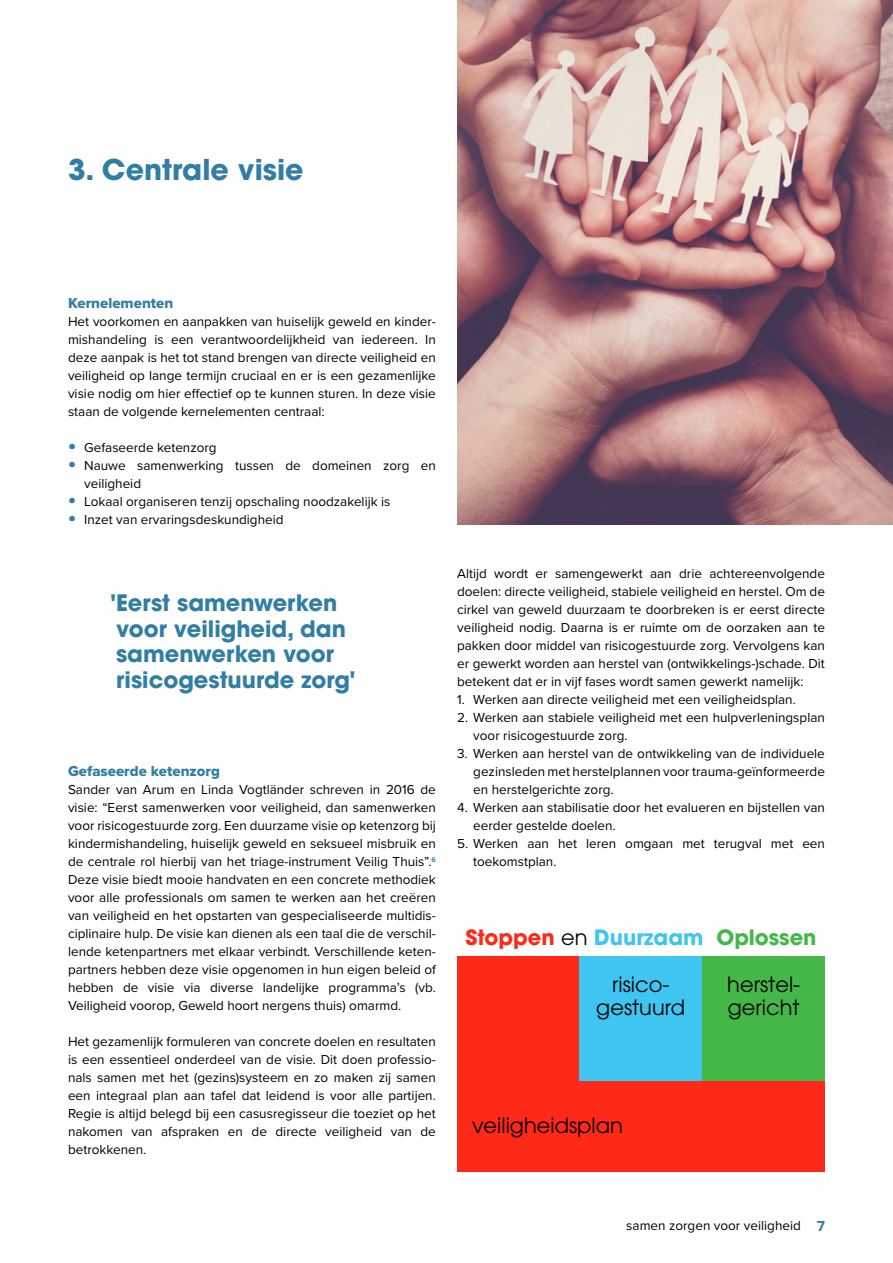
<style>
.page{position:relative;width:893px;height:1263px;background:#fff}
.page>*{position:absolute;margin:0;border:0;box-sizing:border-box;transform-origin:0 0}
.t1{font:700 28.5px "ITC Avant Garde Pro";color:#317ea5}
.t2{font:700 22.5px/25.5px "ITC Avant Garde Pro";color:#317ea5}
.t3{font:21px/22.5px "ITC Avant Garde Pro";color:#000;text-align:center}
.t4{font:700 21px "ITC Avant Garde Pro";color:#3ec6f0}
.t5{font:15px "Proxima Nova Extrabld";color:#317ea5}
.t6{font:13.5px/18px "Proxima Nova";color:#000;text-align:justify}
.s1{font-family:"Proxima Nova Extrabld";font-size:22.5px;color:#317ea5}
.s2{color:#fe2919}
.s3{font-weight:400;color:#000}
.s4{color:#45b748}
.s5{font-weight:700;font-size:15px;color:#317ea5}
</style>
<div class="page">
<img style="left:457px;top:0;width:436px;height:524px">
<div style="left:457px;top:956px;width:123px;height:216px;background:#fe2919"></div>
<div style="left:580px;top:956px;width:122px;height:216px;background:#3ec6f0"></div>
<div style="left:702px;top:956px;width:123px;height:216px;background:#45b748"></div>
<div style="left:457px;top:1082px;width:368px;height:90px;background:#fe2919"></div>
<h1 class="t1" style="left:68px;top:151px;width:237px">3. Centrale visie</h1>
<p class="t5" style="left:68px;top:292px;width:107px">Kernelementen</p>
<p class="t6" style="left:68px;top:312px;width:369px">Het voorkomen en aanpakken van huiselijk geweld en kinder&shy;mishandeling is een verantwoordelijkheid van iedereen. In deze aanpak is het tot stand brengen van directe veiligheid en veiligheid op lange termijn cruciaal en er is een gezamenlijke visie nodig om hier effectief op te kunnen sturen. In deze visie staan de volgende kernelementen centraal:</p>
<p class="t6" style="left:68px;top:438px;width:150px"><span class="s1">•</span> Gefaseerde ketenzorg</p>
<p class="t6" style="left:84px;top:456px;width:353px;text-indent:-16px"><span class="s1">•</span> Nauwe samenwerking tussen de domeinen zorg en veiligheid</p>
<p class="t6" style="left:68px;top:492px;width:324px"><span class="s1">•</span> Lokaal organiseren tenzij opschaling noodzakelijk is</p>
<p class="t6" style="left:68px;top:510px;width:217px"><span class="s1">•</span> Inzet van ervaringsdeskundigheid</p>
<h2 class="t2" style="left:111px;top:590px;width:246px">'Eerst samenwerken voor veiligheid, dan samenwerken voor risicogestuurde zorg'</h2>
<p class="t5" style="left:68px;top:760px;width:153px">Gefaseerde ketenzorg</p>
<p class="t6" style="left:68px;top:780px;width:369px">Sander van Arum en Linda Vogtländer schreven in 2016 de visie: “Eerst samenwerken voor veiligheid, dan samenwerken voor risicogestuurde zorg. Een duurzame visie op ketenzorg bij kindermishandeling, huiselijk geweld en seksueel misbruik en de centrale rol hierbij van het triage-instrument Veilig Thuis”.<sup>6<br></sup>Deze visie biedt mooie handvaten en een concrete methodiek voor alle professionals om samen te werken aan het creëren van veiligheid en het opstarten van gespecialiseerde multidis&shy;ciplinaire hulp. De visie kan dienen als een taal die de verschil&shy;lende ketenpartners met elkaar verbindt. Verschillende keten&shy;partners hebben deze visie opgenomen in hun eigen beleid of hebben de visie via diverse landelijke programma’s (vb.<br>Veiligheid voorop, Geweld hoort nergens thuis) omarmd.</p>
<p class="t6" style="left:68px;top:1032px;width:369px">Het gezamenlijk formuleren van concrete doelen en resultaten is een essentieel onderdeel van de visie. Dit doen professio&shy;nals samen met het (gezins)systeem en zo maken zij samen een integraal plan aan tafel dat leidend is voor alle partijen.<br>Regie is altijd belegd bij een casusregisseur die toeziet op het nakomen van afspraken en de directe veiligheid van de betrokkenen.</p>
<p class="t6" style="left:457px;top:564px;width:369px">Altijd wordt er samengewerkt aan drie achtereenvolgende doelen: directe veiligheid, stabiele veiligheid en herstel. Om de cirkel van geweld duurzaam te doorbreken is er eerst directe veiligheid nodig. Daarna is er ruimte om de oorzaken aan te pakken door middel van risicogestuurde zorg. Vervolgens kan er gewerkt worden aan herstel van (ontwikkelings-)schade. Dit betekent dat er in vijf fases wordt samen gewerkt namelijk:</p>
<p class="t6" style="left:457px;top:690px;width:340px">1. Werken aan directe veiligheid met een veiligheidsplan.</p>
<p class="t6" style="left:473px;top:708px;width:353px;text-indent:-16px">2. Werken aan stabiele veiligheid met een hulpverleningsplan voor risicogestuurde zorg.</p>
<p class="t6" style="left:473px;top:744px;width:353px;text-indent:-16px">3. Werken aan herstel van de ontwikkeling van de individuele gezinsleden met herstelplannen voor trauma-geïnformeerde en herstelgerichte zorg.</p>
<p class="t6" style="left:473px;top:798px;width:353px;text-indent:-16px">4. Werken aan stabilisatie door het evalueren en bijstellen van eerder gestelde doelen.</p>
<p class="t6" style="left:473px;top:834px;width:353px;text-indent:-16px">5. Werken aan het leren omgaan met terugval met een toekomstplan.</p>
<h3 class="t4" style="left:465px;top:924px;width:353px"><span class="s2">Stoppen</span> <span class="s3">en</span> Duurzaam <span class="s4">Oplossen</span></h3>
<h3 class="t3" style="left:596px;top:973px;width:91px">risico&shy;gestuurd</h3>
<h3 class="t3" style="left:727px;top:973px;width:74px;text-align:left">herstel&shy;gericht</h3>
<h3 class="t3" style="left:472px;top:1114px;width:152px">veiligheidsplan</h3>
<p class="t6" style="left:626px;top:1216px;width:200px">samen zorgen voor veiligheid <span class="s5">7</span></p>
</div>
